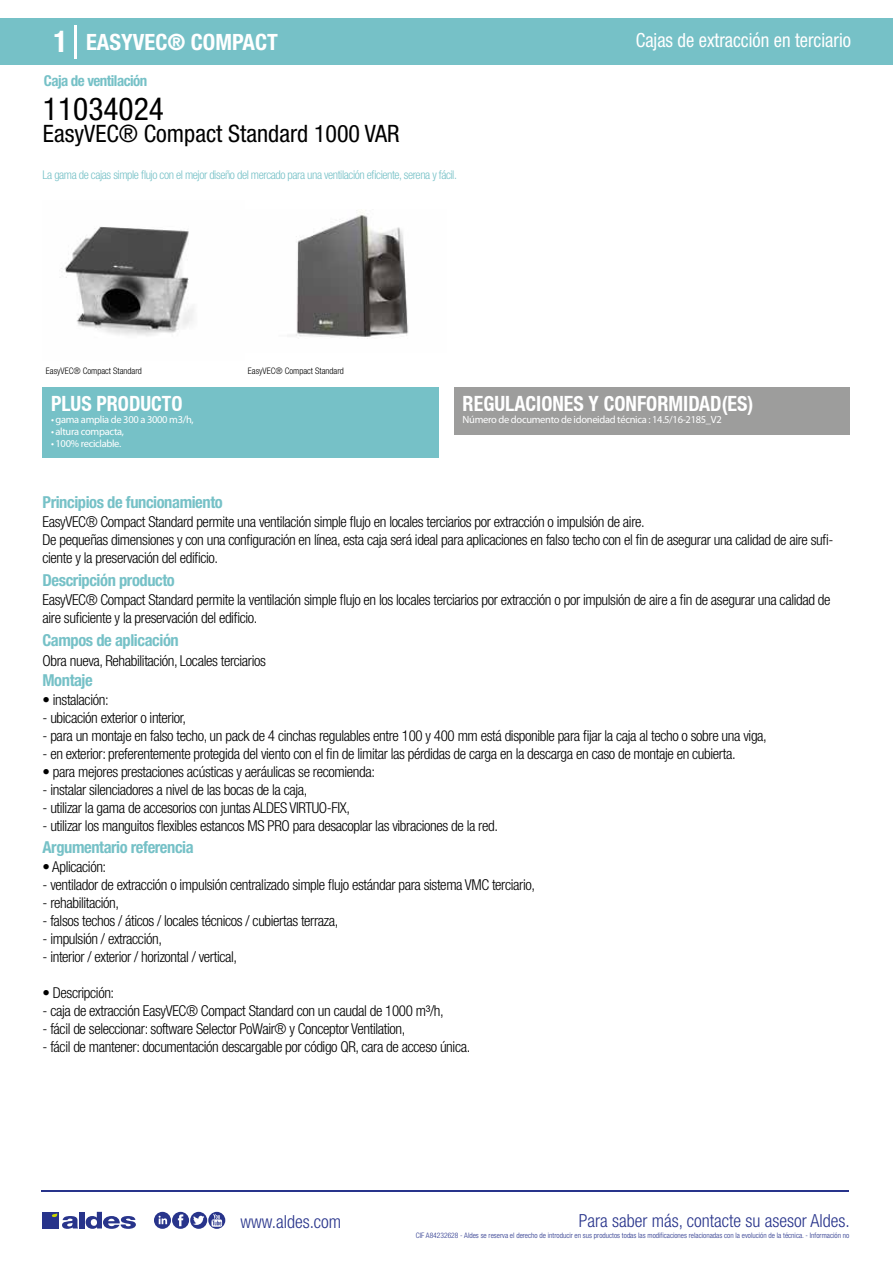
<style>
.page{position:relative;width:893px;height:1263px;background:#fff}
.page>*{position:absolute;margin:0;border:0;box-sizing:border-box;transform-origin:0 0}
.t1{font:condensed 31.5px "Helvetica Neue LT Std";color:#000}
.t2{font:condensed 24px "Helvetica Neue LT Std";color:#000}
.t3{font:700 condensed 22.5px "Helvetica Neue LT Std";color:#fff}
.t4{font:700 condensed 21px "Helvetica Neue";color:#fff;scale:.95 1}
.t5{font:condensed 19.5px "Helvetica Neue LT Std";color:#fff;scale:.95 1}
.t6{font:300 condensed 18px "Helvetica Neue";color:#28348b}
.t7{font:700 condensed 16.5px "Helvetica Neue LT Std";letter-spacing:-.025em;color:#76c1c7}
.t8{font:300 condensed 15px/18px "Helvetica Neue LT Std";letter-spacing:-.025em;color:#000}
.t9{font:700 condensed 15px "Helvetica Neue LT Std";letter-spacing:-.035em;color:#76c1c7}
.t10{font:300 condensed 12px "Helvetica Neue LT Std";letter-spacing:-.035em;color:#76c1c7}
.t11{font:10.5px "Myriad Pro";letter-spacing:-.03em;color:#fff}
.t12{font:300 condensed 9px "Helvetica Neue";color:#000}
.t13{font:300 condensed 7.5px "Helvetica Neue";color:#28348b}
.s1{font-size:30px}
</style>
<div class="page">
<div style="left:0;top:18px;width:893px;height:46px;background:#76c1c7"></div>
<div style="left:454px;top:387px;width:396px;height:48px;background:#9d9d9c"></div>
<div style="left:43px;top:387px;width:396px;height:70px;background:#76c1c7"></div>
<hr style="left:74px;top:25px;width:2px;height:33px;background:#fff">
<svg style="left:65px;top:226px;width:129px;height:110px"></svg>
<img style="left:295px;top:212px;width:114px;height:127px">
<hr style="left:41px;top:1190px;width:808px;height:1px;background:#28348b">
<svg style="left:154px;top:1212px;width:71px;height:17px"></svg>
<div style="left:42px;top:1212px;width:17px;height:16px;background:#28348b"></div>
<div style="left:79px;top:1212px;width:5px;height:16px;background:#28348b"></div>
<svg style="left:86px;top:1212px;width:50px;height:17px"></svg>
<svg style="left:52px;top:1213px;width:26px;height:16px"></svg>
<h3 class="t3" style="left:54px;top:28px;width:226px"><span class="s1">1</span> EASYVEC® COMPACT</h3>
<h3 class="t5" style="left:636px;top:29px;width:228px">Cajas de extracción en terciario</h3>
<p class="t9" style="left:44px;top:71px;width:105px">Caja de ventilación</p>
<h1 class="t1" style="left:43px;top:91px;width:122px">11034024</h1>
<h2 class="t2" style="left:43px;top:120px;width:358px">EasyVEC® Compact Standard 1000 VAR</h2>
<p class="t10" style="left:43px;top:167px;width:416px">La gama de cajas simple flujo con el mejor diseño del mercado para una ventilación eficiente, serena y fácil.</p>
<p class="t12" style="left:46px;top:365px;width:97px">EasyVEC® Compact Standard</p>
<p class="t12" style="left:248px;top:365px;width:97px">EasyVEC® Compact Standard</p>
<h3 class="t4" style="left:51px;top:391px;width:140px">PLUS PRODUCTO</h3>
<p class="t11" style="left:51px;top:413px;width:144px">• gama amplia de 300 a 3000 m3/h,</p>
<p class="t11" style="left:51px;top:425px;width:75px">• altura compacta,</p>
<p class="t11" style="left:51px;top:437px;width:72px">• 100% reciclable.</p>
<p class="t7" style="left:43px;top:492px;width:182px">Principios de funcionamiento</p>
<h3 class="t4" style="left:463px;top:391px;width:308px">REGULACIONES Y CONFORMIDAD(ES)</h3>
<p class="t11" style="left:463px;top:413px;width:261px">Número de documento de idoneidad técnica : 14.5/16-2185_V2</p>
<p class="t8" style="left:43px;top:513px;width:793px">EasyVEC® Compact Standard permite una ventilación simple flujo en locales terciarios por extracción o impulsión de aire.<br>De pequeñas dimensiones y con una configuración en línea, esta caja será ideal para aplicaciones en falso techo con el fin de asegurar una calidad de aire sufi&shy;ciente y la preservación del edificio.</p>
<p class="t8" style="left:43px;top:590px;width:790px">EasyVEC® Compact Standard permite la ventilación simple flujo en los locales terciarios por extracción o por impulsión de aire a fin de asegurar una calidad de aire suficiente y la preservación del edificio.</p>
<p class="t8" style="left:43px;top:651px;width:225px">Obra nueva, Rehabilitación, Locales terciarios</p>
<p class="t8" style="left:43px;top:691px;width:68px">• instalación:</p>
<p class="t8" style="left:43px;top:709px;width:145px">- ubicación exterior o interior,</p>
<p class="t8" style="left:43px;top:727px;width:726px">- para un montaje en falso techo, un pack de 4 cinchas regulables entre 100 y 400 mm está disponible para fijar la caja al techo o sobre una viga,</p>
<p class="t8" style="left:43px;top:745px;width:695px">- en exterior: preferentemente protegida del viento con el fin de limitar las pérdidas de carga en la descarga en caso de montaje en cubierta.</p>
<p class="t8" style="left:43px;top:763px;width:334px">• para mejores prestaciones acústicas y aeráulicas se recomienda:</p>
<p class="t8" style="left:43px;top:781px;width:267px">- instalar silenciadores a nivel de las bocas de la caja,</p>
<p class="t8" style="left:43px;top:799px;width:309px">- utilizar la gama de accesorios con juntas ALDES VIRTUO-FIX,</p>
<p class="t8" style="left:43px;top:817px;width:457px">- utilizar los manguitos flexibles estancos MS PRO para desacoplar las vibraciones de la red.</p>
<p class="t7" style="left:43px;top:570px;width:134px">Descripción producto</p>
<p class="t7" style="left:43px;top:630px;width:138px">Campos de aplicación</p>
<p class="t7" style="left:43px;top:670px;width:52px">Montaje</p>
<p class="t7" style="left:43px;top:837px;width:153px">Argumentario referencia</p>
<p class="t8" style="left:43px;top:858px;width:65px">• Aplicación:</p>
<p class="t8" style="left:43px;top:876px;width:494px">- ventilador de extracción o impulsión centralizado simple flujo estándar para sistema VMC terciario,</p>
<p class="t8" style="left:43px;top:894px;width:78px">- rehabilitación,</p>
<p class="t8" style="left:43px;top:912px;width:297px">- falsos techos / áticos / locales técnicos / cubiertas terraza,</p>
<p class="t8" style="left:43px;top:930px;width:121px">- impulsión / extracción,</p>
<p class="t8" style="left:43px;top:948px;width:196px">- interior / exterior / horizontal / vertical,</p>
<p class="t8" style="left:43px;top:984px;width:73px">• Descripción:</p>
<p class="t8" style="left:43px;top:1002px;width:403px">- caja de extracción EasyVEC® Compact Standard con un caudal de 1000 m³/h,</p>
<p class="t8" style="left:43px;top:1020px;width:364px">- fácil de seleccionar: software Selector PoWair® y Conceptor Ventilation,</p>
<p class="t8" style="left:43px;top:1038px;width:429px">- fácil de mantener: documentación descargable por código QR, cara de acceso única.</p>
<p class="t6" style="left:240px;top:1211px;width:102px">www.aldes.com</p>
<p class="t6" style="left:579px;top:1211px;width:272px">Para saber más, contacte su asesor Aldes.</p>
<p class="t13" style="left:416px;top:1230px;width:435px">CIF A84232628 - Aldes se reserva el derecho de introducir en sus productos todas las modificaciones relacionadas con la evolución de la técnica. - Información no</p>
</div>
